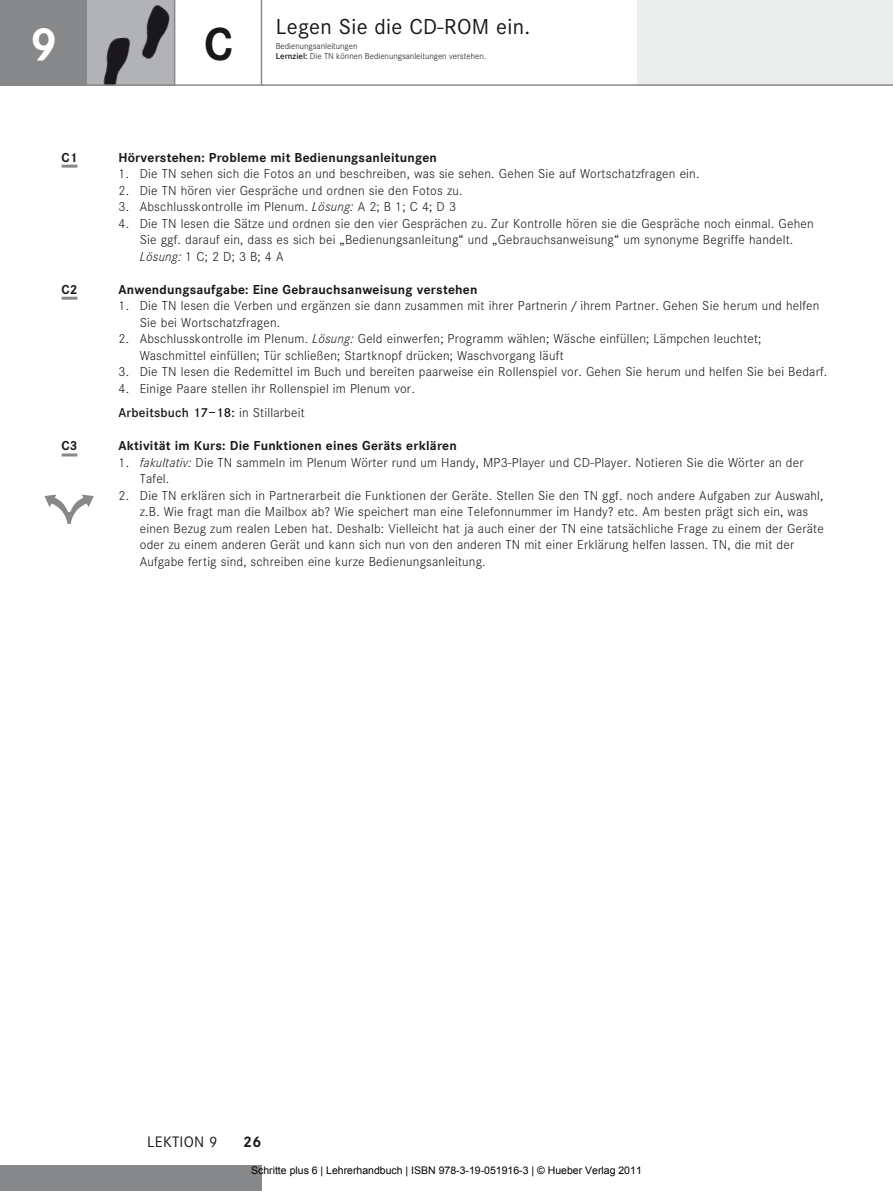
<style>
.page{position:relative;width:893px;height:1191px;background:#fff}
.page>*{position:absolute;margin:0;border:0;box-sizing:border-box;transform-origin:0 0}
.t1{font:700 48px "Corporate S";color:#fff}
.t2{font:700 48px "Corporate S";color:#1a171c}
.t3{font:22.5px "Corporate S";letter-spacing:.015em;color:#1a171c}
.t4{font:15.75px "Corporate S";letter-spacing:.015em;color:#1a171c}
.t5{font:700 15.75px "Corporate S";color:#1a171c}
.t6{font:300 13.5px/16.5px "Corporate S";letter-spacing:.015em;color:#1a171c}
.t7{font:700 13.5px "Corporate S";letter-spacing:.015em;color:#1a171c}
.t8{font:10.5px "Arial";color:#000}
.t9{font:300 9px/10.5px "Corporate S";color:#1a171c}
.s1{font-weight:600}
.s2{font-style:italic}
</style>
<div class="page">
<div style="left:638px;top:0;width:255px;height:85px;background:#eceded"></div>
<div style="left:0;top:0;width:87px;height:85px;background:#87888a"></div>
<hr style="left:261px;top:0;width:1px;height:85px;background:#87888a">
<div style="left:87px;top:0;width:88px;height:85px;background:#b1b3b4"></div>
<img style="left:141px;top:4px;width:29px;height:55px">
<img style="left:103px;top:37px;width:27px;height:47px">
<hr style="left:0;top:84px;width:893px;height:2px;background:#87888a">
<hr style="left:174px;top:0;width:1px;height:85px;background:#87888a">
<div style="left:0;top:1165px;width:261px;height:26px;background:#87888a"></div>
<hr style="left:62px;top:165px;width:15px;height:3px;background:#87888a">
<hr style="left:62px;top:297px;width:15px;height:3px;background:#87888a">
<hr style="left:62px;top:453px;width:15px;height:3px;background:#87888a">
<svg style="left:45px;top:495px;width:48px;height:28px"></svg>
<h1 class="t1" style="left:30px;top:17px;width:29px">9</h1>
<h1 class="t2" style="left:204px;top:17px;width:25px">c</h1>
<h2 class="t3" style="left:276px;top:14px;width:256px">Legen Sie die CD-ROM ein.</h2>
<p class="t9" style="left:276px;top:41px;width:212px">Bedienungsanleitungen<br><span class="s1">Lernziel:</span> Die TN können Bedienungsanleitungen verstehen.</p>
<p class="t7" style="left:62px;top:149px;width:17px">C1</p>
<p class="t7" style="left:62px;top:281px;width:17px">C2</p>
<p class="t7" style="left:62px;top:438px;width:17px">C3</p>
<p class="t7" style="left:118px;top:149px;width:320px">Hörverstehen: Probleme mit Bedienungsanleitungen</p>
<p class="t6" style="left:118px;top:166px;width:583px">1. Die TN sehen sich die Fotos an und beschreiben, was sie sehen. Gehen Sie auf Wortschatzfragen ein.</p>
<p class="t6" style="left:118px;top:182px;width:346px">2. Die TN hören vier Gespräche und ordnen sie den Fotos zu.</p>
<p class="t6" style="left:118px;top:199px;width:339px">3. Abschlusskontrolle im Plenum. <span class="s2">Lösung:</span> A 2; B 1; C 4; D 3</p>
<p class="t6" style="left:140px;top:215px;width:675px;text-indent:-21px">4. Die TN lesen die Sätze und ordnen sie den vier Gesprächen zu. Zur Kontrolle hören sie die Gespräche noch einmal. Gehen<br>Sie ggf. darauf ein, dass es sich bei „Bedienungsanleitung“ und „Gebrauchsanweisung“ um synonyme Begriffe handelt.<br><span class="s2">Lösung:</span> 1 C; 2 D; 3 B; 4 A</p>
<p class="t7" style="left:118px;top:281px;width:360px">Anwendungsaufgabe: Eine Gebrauchsanweisung verstehen</p>
<p class="t6" style="left:140px;top:298px;width:681px;text-indent:-21px">1. Die TN lesen die Verben und ergänzen sie dann zusammen mit ihrer Partnerin / ihrem Partner. Gehen Sie herum und helfen<br>Sie bei Wortschatzfragen.</p>
<p class="t6" style="left:140px;top:331px;width:623px;text-indent:-21px">2. Abschlusskontrolle im Plenum. <span class="s2">Lösung:</span> Geld einwerfen; Programm wählen; Wäsche einfüllen; Lämpchen leuchtet;<br>Waschmittel einfüllen; Tür schließen; Startknopf drücken; Waschvorgang läuft</p>
<p class="t6" style="left:118px;top:364px;width:710px">3. Die TN lesen die Redemittel im Buch und bereiten paarweise ein Rollenspiel vor. Gehen Sie herum und helfen Sie bei Bedarf.</p>
<p class="t6" style="left:118px;top:376px;width:298px;line-height:24.8px">4. Einige Paare stellen ihr Rollenspiel im Plenum vor.<br><span class="s1">Arbeitsbuch 17–18:</span> in Stillarbeit</p>
<p class="t7" style="left:118px;top:438px;width:340px">Aktivität im Kurs: Die Funktionen eines Geräts erklären</p>
<p class="t6" style="left:140px;top:454px;width:665px;text-indent:-21px">1. <span class="s2">fakultativ:</span> Die TN sammeln im Plenum Wörter rund um Handy, MP3-Player und CD-Player. Notieren Sie die Wörter an der<br>Tafel.</p>
<p class="t6" style="left:140px;top:487px;width:686px;text-indent:-21px">2. Die TN erklären sich in Partnerarbeit die Funktionen der Geräte. Stellen Sie den TN ggf. noch andere Aufgaben zur Auswahl, z.B. Wie fragt man die Mailbox ab? Wie speichert man eine Telefonnummer im Handy? etc. Am besten prägt sich ein, was einen Bezug zum realen Leben hat. Deshalb: Vielleicht hat ja auch einer der TN eine tatsächliche Frage zu einem der Geräte oder zu einem anderen Gerät und kann sich nun von den anderen TN mit einer Erklärung helfen lassen. TN, die mit der Aufgabe fertig sind, schreiben eine kurze Bedienungsanleitung.</p>
<p class="t4" style="left:147px;top:1133px;width:72px">LEKTION 9</p>
<p class="t5" style="left:243px;top:1132px;width:20px">26</p>
<p class="t8" style="left:251px;top:1163px;width:392px">Schritte plus 6 | Lehrerhandbuch | ISBN 978-3-19-051916-3 | © Hueber Verlag 2011</p>
</div>
